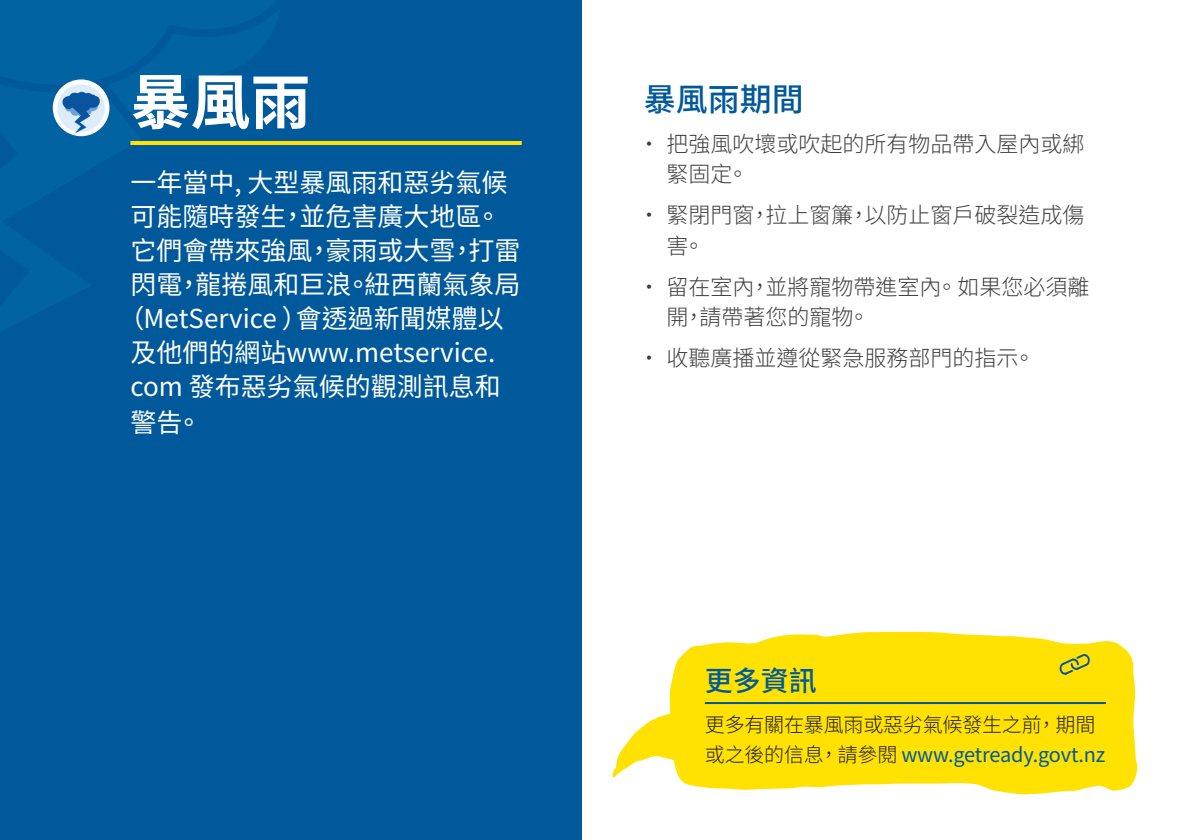
<style>
.page{position:relative;width:1191px;height:840px;background:#fff}
.page>*{position:absolute;margin:0;border:0;box-sizing:border-box;transform-origin:0 0}
.White_headings{font:700 60px "Source Han Sans TW";color:#fff}
.t1{font:500 32px "Source Han Sans TW";color:#00599b}
.more_information{font:500 28px "Source Han Sans TW";color:#00599b}
.Intro{font:26px "Source Han Sans TW";color:#fff}
.Bullets{font:300 22px/30px "Source Han Sans TW";color:#3e3e3f}
.Body{font:300 20px/30px "Source Han Sans TW";letter-spacing:-.01em;color:#231f20}
.s1{font-weight:400;color:#00599b}
</style>
<div class="page">
<svg style="left:612px;top:631px;width:525px;height:163px;fill:#ffe201"></svg>
<div style="left:0;top:0;width:581px;height:839px;background:#00599b"></div>
<hr style="left:130px;top:141px;width:392px;height:4px;background:#ffe201">
<hr style="left:705px;top:701px;width:401px;height:2px;background:#00599b">
<svg style="left:1059px;top:653px;width:31px;height:21px"></svg>
<img style="left:53px;top:79px;width:56px;height:57px;border-radius:28px">
<p class="White_headings" style="left:130px;top:68px;width:182px">暴風雨</p>
<p class="Intro" style="left:130px;top:168px;width:379px">一年當中, 大型暴風雨和惡劣氣候</p>
<p class="Intro" style="left:130px;top:202px;width:372px">可能隨時發生，並危害廣大地區。</p>
<p class="Intro" style="left:130px;top:236px;width:392px">它們會帶來強風，豪雨或大雪，打雷</p>
<p class="Intro" style="left:130px;top:270px;width:392px">閃電，龍捲風和巨浪。紐西蘭氣象局</p>
<p class="Intro" style="left:118px;top:304px;width:387px">（MetService ）會透過新聞媒體以</p>
<p class="Intro" style="left:130px;top:338px;width:366px">及他們的網站www.metservice.</p>
<p class="Intro" style="left:130px;top:372px;width:372px">com 發布惡劣氣候的觀測訊息和</p>
<p class="Intro" style="left:130px;top:408px;width:73px">警告。</p>
<h2 class="t1" style="left:643px;top:81px;width:161px">暴風雨期間</h2>
<p class="Bullets" style="left:666px;top:129px;width:420px;text-indent:-28px">• 把強風吹壞或吹起的所有物品帶入屋內或綁緊固定。</p>
<p class="Bullets" style="left:666px;top:201px;width:420px;text-indent:-28px">• 緊閉門窗，拉上窗簾，以防止窗戶破裂造成傷害。</p>
<p class="Bullets" style="left:666px;top:272px;width:424px;text-indent:-28px">• 留在室內，並將寵物帶進室內。 如果您必須離開，請帶著您的寵物。</p>
<p class="Bullets" style="left:638px;top:343px;width:398px">• 收聽廣播並遵從緊急服務部門的指示。</p>
<p class="more_information" style="left:705px;top:664px;width:113px">更多資訊</p>
<p class="Body" style="left:705px;top:709px;width:402px">更多有關在暴風雨或惡劣氣候發生之前， 期間或之後的信息， 請參閱 <span class="s1">www.getready.govt.nz</span></p>
</div>
